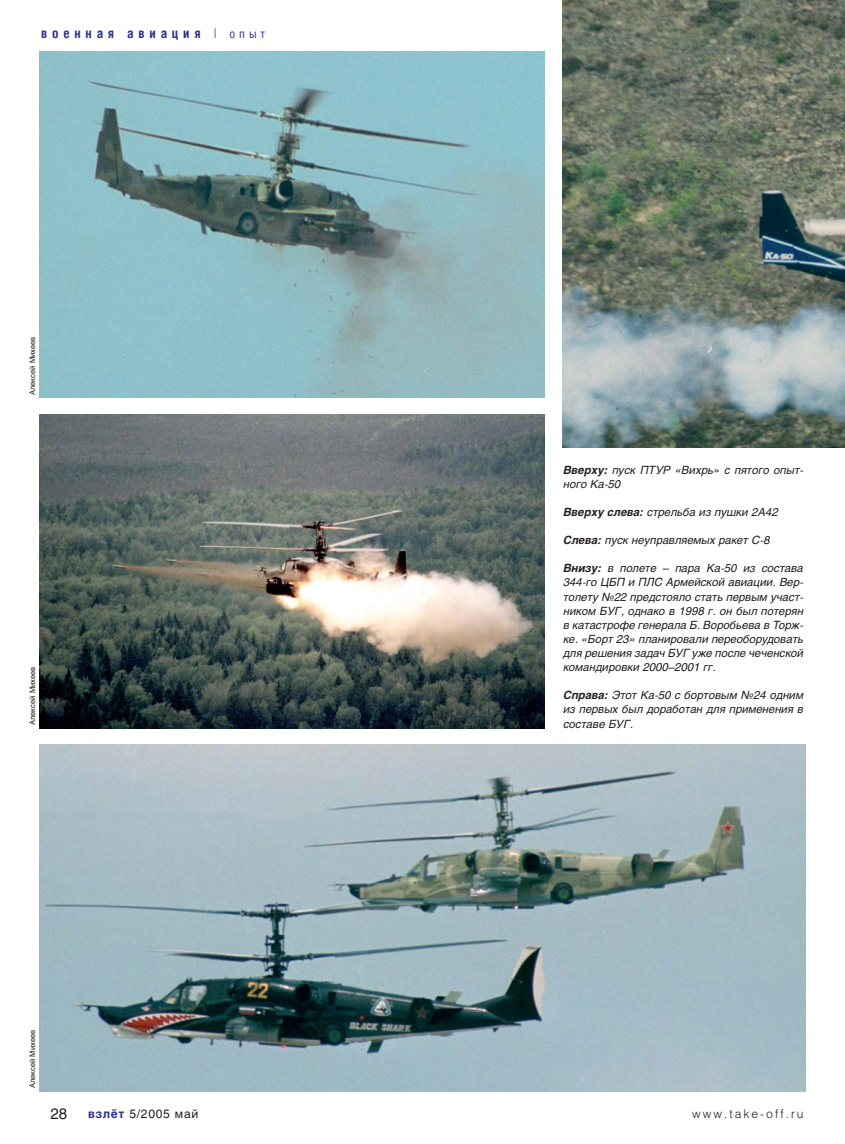
<style>
.page{position:relative;width:845px;height:1144px;background:#fff}
.page>*{position:absolute;margin:0;border:0;box-sizing:border-box;transform-origin:0 0}
.t1{font:15px "Helios";color:#231f20}
.t2{font:700 13.5px "Helios Cond";letter-spacing:.355em;color:#2e3092}
.t3{font:300 12px "Helios";letter-spacing:.165em;color:#231f20}
.t4{font:12px "Helios";letter-spacing:.055em;color:#231f20}
.t5{font:italic 11.25px/14.1px "Helios";color:#231f20;text-align:justify}
.t6{font:7.5px "Helios";letter-spacing:-.005em;color:#231f20}
.s1{font-weight:300}
.s2{font-weight:400;font-size:12px}
.s3{font-weight:700}
.s4{font-weight:700;color:#2e3092}
</style>
<div class="page">
<img style="left:39px;top:0;width:806px;height:1092px">
<p class="t2" style="left:41px;top:28px;width:225px">военная авиация <span class="s1">|</span> <span class="s2">опыт</span></p>
<p class="t6" style="left:30px;top:395px;width:60px;rotate:-90deg">Алексей Михеев</p>
<p class="t6" style="left:30px;top:725px;width:60px;rotate:-90deg">Алексей Михеев</p>
<p class="t5" style="left:563px;top:464px;width:242px"><span class="s3">Вверху:</span> пуск ПТУР «Вихрь» с пятого опыт&shy;ного Ка-50</p>
<p class="t5" style="left:563px;top:506px;width:216px"><span class="s3">Вверху слева:</span> стрельба из пушки 2А42</p>
<p class="t5" style="left:563px;top:534px;width:208px"><span class="s3">Слева:</span> пуск неуправляемых ракет С-8</p>
<p class="t5" style="left:563px;top:562px;width:242px"><span class="s3">Внизу:</span> в полете – пара Ка-50 из состава 344-го ЦБП и ПЛС Армейской авиации. Вер&shy;толету №22 предстояло стать первым участ&shy;ником БУГ, однако в 1998 г. он был потерян в катастрофе генерала Б. Воробьева в Торж&shy;ке. «Борт 23» планировали переоборудовать для решения задач БУГ уже после чеченской командировки 2000–2001 гг.</p>
<p class="t5" style="left:563px;top:689px;width:242px"><span class="s3">Справа:</span> Этот Ка-50 с бортовым №24 одним из первых был доработан для применения в составе БУГ.</p>
<p class="t6" style="left:30px;top:1088px;width:60px;rotate:-90deg">Алексей Михеев</p>
<h1 class="t1" style="left:51px;top:1107px;width:18px">28</h1>
<p class="t4" style="left:88px;top:1109px;width:112px"><span class="s4">взлёт</span> 5/2005 май</p>
<p class="t3" style="left:692px;top:1108px;width:113px">www.take-off.ru</p>
</div>
